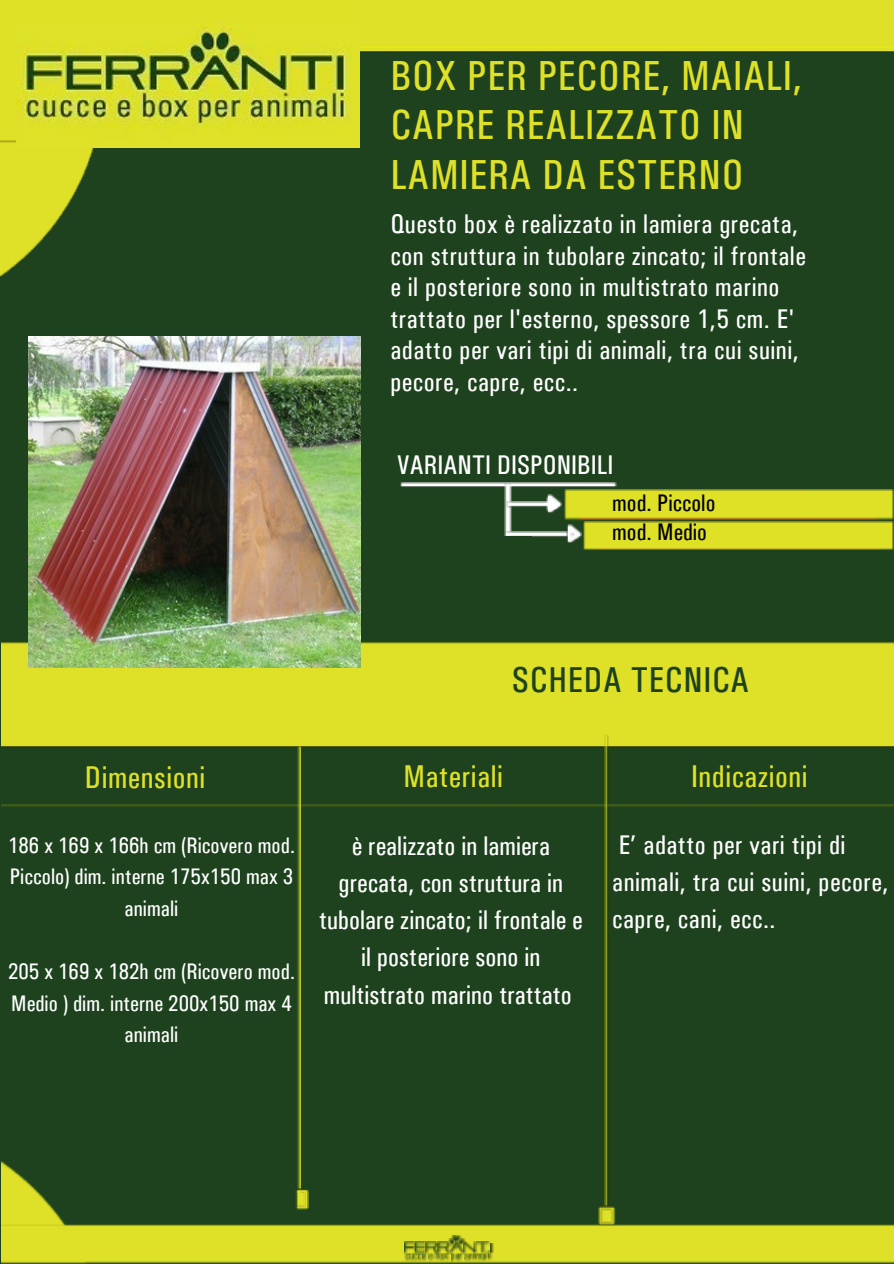
<style>
.page{position:relative;width:894px;height:1264px;background:#fff}
.page>*{position:absolute;margin:0;border:0;box-sizing:border-box;transform-origin:0 0}
.t1{font:42.15px/49.5px "Utah Condensed";letter-spacing:.015em;color:#dfe128}
.t2{font:36.15px "Utah Condensed";letter-spacing:.015em;color:#1d421d}
.t3{font:31.5px "Utah Condensed";letter-spacing:.015em;color:#dfe128}
.t4{font:27px/37.2px "Utah Condensed";letter-spacing:.015em;color:#fff}
.t5{font:24px/29.2px "Utah Condensed";color:#000}
.t6{font:22.5px/31.5px "Utah Condensed";color:#fff;text-align:center}
</style>
<div class="page">
<div style="left:0;top:0;width:893px;height:1263px;background:#1d421d"></div>
<img style="left:2px;top:1161px;width:63px;height:63px">
<img style="left:2px;top:1224px;width:891px;height:39px">
<img style="left:297px;top:747px;width:4px;height:440px">
<img style="left:295px;top:1187px;width:13px;height:22px">
<img style="left:2px;top:802px;width:891px;height:4px">
<div style="left:2px;top:643px;width:891px;height:104px;background:#dfe128"></div>
<img style="left:0;top:143px;width:94px;height:134px">
<img style="left:359px;top:51px;width:534px;height:2px">
<div style="left:351px;top:0;width:542px;height:51px;background:#dfe128"></div>
<div style="left:0;top:0;width:351px;height:143px;background:#dfe127"></div>
<svg style="left:404px;top:1234px;width:89px;height:28px;background:#a8b222"></svg>
<img style="left:29px;top:336px;width:331px;height:331px">
<img style="left:400px;top:482px;width:216px;height:5px">
<img style="left:504px;top:483px;width:8px;height:48px">
<img style="left:506px;top:501px;width:40px;height:6px">
<img style="left:546px;top:494px;width:15px;height:19px">
<img style="left:504px;top:531px;width:62px;height:6px">
<img style="left:566px;top:524px;width:15px;height:19px">
<img style="left:564px;top:489px;width:329px;height:31px">
<img style="left:583px;top:521px;width:310px;height:29px">
<img style="left:604px;top:734px;width:4px;height:472px">
<img style="left:598px;top:1206px;width:18px;height:19px">
<img style="left:17px;top:22px;width:342px;height:126px">
<div style="left:452px;top:536px;width:79px;height:58px;background:#1d421d"></div>
<h1 class="t1" style="left:390px;top:51px;width:413px">BOX PER PECORE, MAIALI,<br>CAPRE REALIZZATO IN<br>LAMIERA DA ESTERNO</h1>
<p class="t4" style="left:390px;top:208px;width:417px;line-height:31.5px">Questo box è realizzato in lamiera grecata, con struttura in tubolare zincato; il frontale e il posteriore sono in multistrato marino trattato per l'esterno, spessore 1,5 cm. E' adatto per vari tipi di animali, tra cui suini, pecore, capre, ecc..</p>
<p class="t4" style="left:397px;top:446px;width:217px">VARIANTI DISPONIBILI</p>
<p class="t5" style="left:612px;top:488px;width:105px">mod. Piccolo mod. Medio</p>
<h2 class="t2" style="left:511px;top:654px;width:239px">SCHEDA TECNICA</h2>
<p class="t3" style="left:85px;top:755px;width:122px">Dimensioni</p>
<p class="t3" style="left:403px;top:754px;width:101px">Materiali</p>
<p class="t3" style="left:691px;top:754px;width:118px">Indicazioni</p>
<p class="t6" style="left:8px;top:829px;width:288px">186 x 169 x 166h cm (Ricovero mod.<br>Piccolo) dim. interne 175x150 max 3 animali</p>
<p class="t6" style="left:8px;top:955px;width:288px">205 x 169 x 182h cm (Ricovero mod.<br>Medio ) dim. interne 200x150 max 4 animali</p>
<p class="t4" style="left:319px;top:827px;width:265px;text-align:center">è realizzato in lamiera grecata, con struttura in tubolare zincato; il frontale e il posteriore sono in multistrato marino trattato</p>
<p class="t4" style="left:612px;top:825px;width:277px">E’ adatto per vari tipi di animali, tra cui suini, pecore, capre, cani, ecc..</p>
</div>
